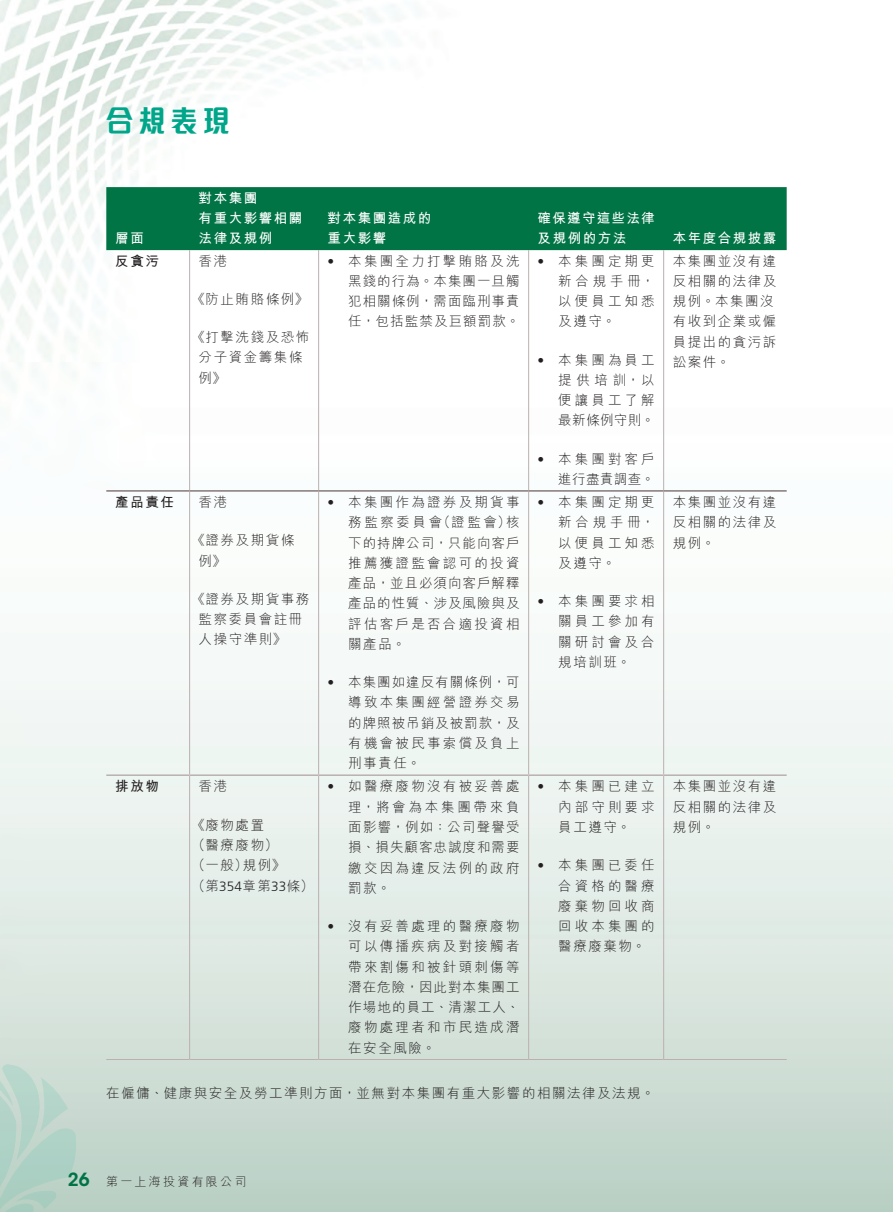
<style>
.page{position:relative;width:893px;height:1212px;background:#fff}
.page>*{position:absolute;margin:0;border:0;box-sizing:border-box;transform-origin:0 0}
.t1{font:800 30px "M Elle HK";color:#00a68a;scale:.9 1}
._11_P0{font:300 13.5px/20.2px "M Hei HK";letter-spacing:.115em;color:#231f20;text-align:justify}
._01_Body_Text{font:300 13.5px "M Hei HK";letter-spacing:.115em;color:#231f20}
._11_P0-2{font:700 13.5px/20.2px "M Hei HK";letter-spacing:.115em;color:#fff}
._11_P0-3{font:700 13.5px/20.2px "M Hei HK";letter-spacing:.095em;color:#fff}
._15_Table_Stub{font:700 13.5px "M Hei HK";letter-spacing:.115em;color:#231f20}
._15_Table_Stub-2{font:700 13.5px "M Hei HK";color:#fff}
.t2{font:300 12px "M Hei HK";letter-spacing:.19em;color:#231f20}
.s1{font-family:"Frutiger LT Std"}
.s2{font-family:"ITC Avant Garde Std";font-weight:600;font-size:18px;color:#017446}
</style>
<div class="page">
<img style="left:0;top:0;width:892px;height:1212px">
<svg style="left:0;top:1063px;width:76px;height:149px;background:#b8d4c9"></svg>
<div style="left:106px;top:187px;width:681px;height:63px;background:#017446"></div>
<hr style="left:189px;top:492px;width:1px;height:282px;background:#bab0b0">
<hr style="left:318px;top:492px;width:1px;height:282px;background:#bab0b0">
<hr style="left:528px;top:492px;width:1px;height:282px;background:#bab0b0">
<hr style="left:663px;top:492px;width:1px;height:282px;background:#bab0b0">
<hr style="left:189px;top:776px;width:1px;height:283px;background:#bab0b0">
<hr style="left:318px;top:776px;width:1px;height:283px;background:#bab0b0">
<hr style="left:528px;top:776px;width:1px;height:283px;background:#bab0b0">
<hr style="left:663px;top:776px;width:1px;height:283px;background:#bab0b0">
<hr style="left:106px;top:1059px;width:84px;height:1px;background:#bab0b0">
<hr style="left:190px;top:1059px;width:129px;height:1px;background:#bab0b0">
<hr style="left:319px;top:1059px;width:210px;height:1px;background:#bab0b0">
<hr style="left:529px;top:1059px;width:135px;height:1px;background:#bab0b0">
<hr style="left:664px;top:1059px;width:123px;height:1px;background:#bab0b0">
<hr style="left:189px;top:250px;width:1px;height:240px;background:#bab0b0">
<hr style="left:318px;top:250px;width:1px;height:240px;background:#bab0b0">
<hr style="left:528px;top:250px;width:1px;height:240px;background:#bab0b0">
<hr style="left:663px;top:250px;width:1px;height:240px;background:#bab0b0">
<hr style="left:106px;top:490px;width:84px;height:2px;background:#857779">
<hr style="left:190px;top:490px;width:129px;height:2px;background:#857779">
<hr style="left:319px;top:490px;width:210px;height:2px;background:#857779">
<hr style="left:529px;top:490px;width:135px;height:2px;background:#857779">
<hr style="left:664px;top:490px;width:123px;height:2px;background:#857779">
<hr style="left:106px;top:774px;width:84px;height:2px;background:#bab0b0">
<hr style="left:190px;top:774px;width:129px;height:2px;background:#bab0b0">
<hr style="left:319px;top:774px;width:210px;height:2px;background:#bab0b0">
<hr style="left:529px;top:774px;width:135px;height:2px;background:#bab0b0">
<hr style="left:664px;top:774px;width:123px;height:2px;background:#bab0b0">
<h1 class="t1" style="left:106px;top:106px;width:139px">合規表現</h1>
<p class="_15_Table_Stub-2" style="left:115px;top:228px;width:30px">層面</p>
<p class="_11_P0-2" style="left:199px;top:186px;width:105px">對本集團<br>有重大影響相關法律及規例</p>
<p class="_15_Table_Stub" style="left:115px;top:251px;width:45px">反貪污</p>
<p class="_11_P0" style="left:199px;top:250px;width:30px">香港</p>
<p class="_11_P0" style="left:192px;top:289px;width:118px">《防止賄賂條例》</p>
<p class="_11_P0" style="left:199px;top:327px;width:112px;text-align:left;text-indent:-7px">《打擊洗錢及恐怖分子資金籌集條例》</p>
<p class="_15_Table_Stub" style="left:115px;top:492px;width:60px">產品責任</p>
<p class="_11_P0" style="left:199px;top:492px;width:30px">香港</p>
<p class="_11_P0" style="left:199px;top:530px;width:97px;text-indent:-7px">《證券及期貨條例》</p>
<p class="_11_P0" style="left:199px;top:589px;width:112px;text-align:left;text-indent:-7px">《證券及期貨事務監察委員會註冊人操守準則》</p>
<p class="_15_Table_Stub" style="left:115px;top:777px;width:45px">排放物</p>
<p class="_11_P0" style="left:199px;top:776px;width:30px">香港</p>
<p class="_11_P0" style="left:192px;top:814px;width:123px;text-align:left">《廢物處置<br>（醫療廢物）<br>（一般）規例》<br>（第<span class="s1">354</span>章第<span class="s1">33</span>條）</p>
<p class="_11_P0-2" style="left:328px;top:207px;width:105px">對本集團造成的重大影響</p>
<p class="_11_P0-3" style="left:538px;top:207px;width:118px">確保遵守這些法律及規例的方法</p>
<p class="_11_P0" style="left:348px;top:250px;width:173px;text-indent:-21px"><span class="s1">•</span> 本集團全力打擊賄賂及洗黑錢的行為。本集團一旦觸犯相關條例，需面臨刑事責任，包括監禁及巨額罰款。</p>
<p class="_11_P0" style="left:558px;top:250px;width:98px;text-indent:-21px"><span class="s1">•</span> 本集團定期更新合規手冊，以便員工知悉及遵守。</p>
<p class="_11_P0" style="left:558px;top:349px;width:98px;text-indent:-21px"><span class="s1">•</span> 本集團為員工提供培訓，以便讓員工了解最新條例守則。</p>
<p class="_11_P0" style="left:538px;top:448px;width:119px;text-align:right"><span class="s1">•</span> 本集團對客戶進行盡責調查。</p>
<p class="_11_P0" style="left:348px;top:492px;width:173px;text-indent:-21px"><span class="s1">•</span> 本集團作為證券及期貨事務監察委員會（證監會）核下的持牌公司，只能向客戶推薦獲證監會認可的投資產品，並且必須向客戶解釋產品的性質、涉及風險與及評估客戶是否合適投資相關產品。</p>
<p class="_11_P0" style="left:348px;top:672px;width:173px;text-indent:-21px"><span class="s1">•</span> 本集團如違反有關條例，可導致本集團經營證券交易的牌照被吊銷及被罰款，及有機會被民事索償及負上刑事責任。</p>
<p class="_11_P0" style="left:348px;top:776px;width:173px;text-indent:-21px"><span class="s1">•</span> 如醫療廢物沒有被妥善處理，將會為本集團帶來負面影響，例如：公司聲譽受損、損失顧客忠誠度和需要繳交因為違反法例的政府罰款。</p>
<p class="_11_P0" style="left:348px;top:916px;width:173px;text-indent:-21px"><span class="s1">•</span> 沒有妥善處理的醫療廢物可以傳播疾病及對接觸者帶來割傷和被針頭刺傷等潛在危險，因此對本集團工作場地的員工、清潔工人、廢物處理者和市民造成潛在安全風險。</p>
<p class="_11_P0" style="left:558px;top:492px;width:98px;text-indent:-21px"><span class="s1">•</span> 本集團定期更新合規手冊，以便員工知悉及遵守。</p>
<p class="_11_P0" style="left:558px;top:591px;width:98px;text-indent:-21px"><span class="s1">•</span> 本集團要求相關員工參加有關研討會及合規培訓班。</p>
<p class="_11_P0" style="left:558px;top:776px;width:98px;text-indent:-21px"><span class="s1">•</span> 本集團已建立內部守則要求員工遵守。</p>
<p class="_11_P0" style="left:558px;top:855px;width:98px;text-indent:-21px"><span class="s1">•</span> 本集團已委任合資格的醫療廢棄物回收商回收本集團的醫療廢棄物。</p>
<p class="_01_Body_Text" style="left:106px;top:1086px;width:550px">在僱傭、健康與安全及勞工準則方面，並無對本集團有重大影響的相關法律及法規。</p>
<p class="_11_P0-2" style="left:673px;top:227px;width:105px">本年度合規披露</p>
<p class="_11_P0" style="left:673px;top:250px;width:105px;text-align:left">本集團並沒有違反相關的法律及規例。本集團沒有收到企業或僱員提出的貪污訴訟案件。</p>
<p class="_11_P0" style="left:673px;top:492px;width:105px">本集團並沒有違反相關的法律及規例。</p>
<p class="_11_P0" style="left:673px;top:776px;width:105px">本集團並沒有違反相關的法律及規例。</p>
<p class="t2" style="left:68px;top:1176px;width:180px"><span class="s2">26</span> 第一上海投資有限公司</p>
</div>
